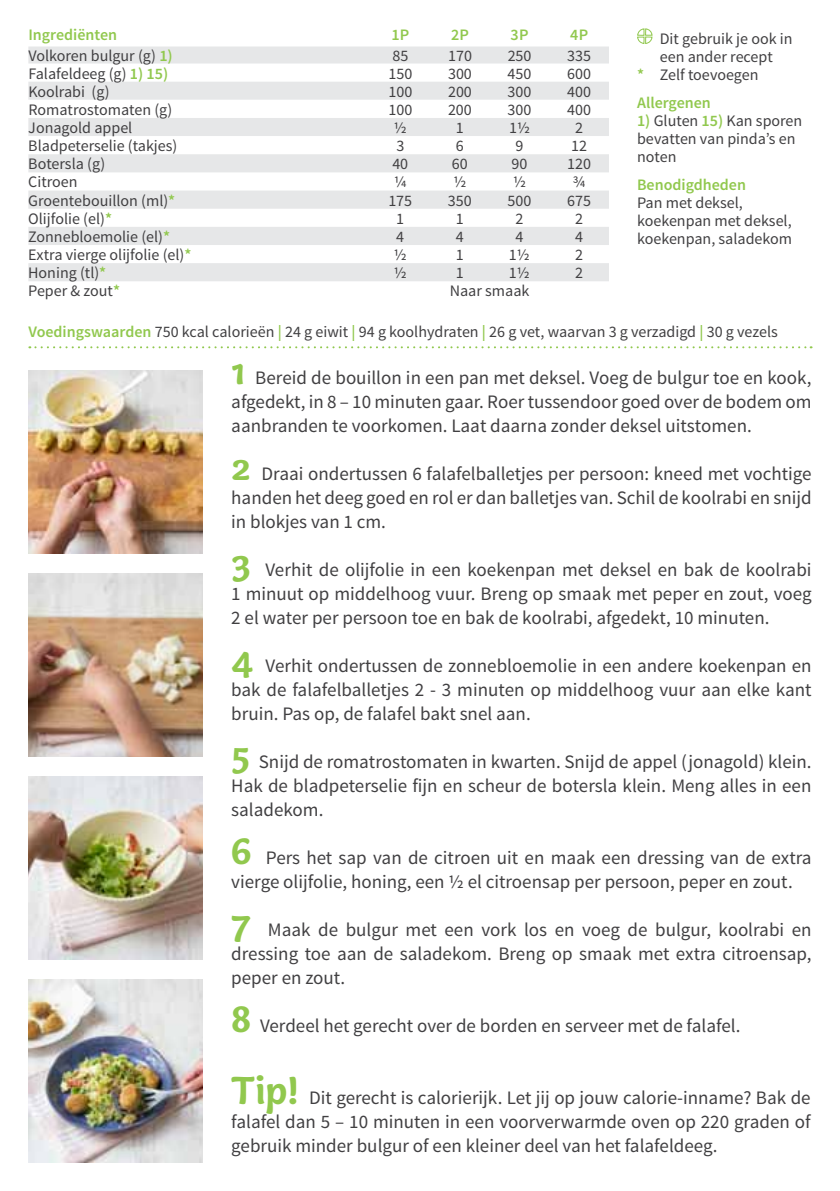
<style>
.page{position:relative;width:840px;height:1191px;background:#fff}
.page>*{position:absolute;margin:0;border:0;box-sizing:border-box;transform-origin:0 0}
.t1{font:19px/24px "Source Sans Pro";color:#414042;text-align:justify}
.t2{font:16px/18px "Source Sans Pro";color:#414042}
.t3{font:600 16px "Source Sans Pro";color:#91c84e}
.s1{font-weight:600;color:#91c84e}
.s2{font-family:"Capucine Basic";font-weight:700;font-size:40px;color:#91c84e}
</style>
<div class="page">
<svg style="left:29px;top:346px;width:782px;height:2px"></svg>
<svg style="left:637px;top:28px;width:15px;height:16px"></svg>
<img style="left:28px;top:979px;width:175px;height:183px">
<img style="left:28px;top:776px;width:175px;height:183px">
<img style="left:28px;top:370px;width:175px;height:183px">
<img style="left:28px;top:573px;width:175px;height:183px">
<svg style="left:28px;top:46px;width:580px;height:54px;fill:#e6e7e8"></svg>
<div style="left:28px;top:118px;width:580px;height:18px;background:#e6e7e8"></div>
<svg style="left:28px;top:154px;width:580px;height:127px;fill:#e6e7e8"></svg>
<p class="t3" style="left:28px;top:25px;width:90px">Ingrediënten</p>
<p class="t3" style="left:391px;top:25px;width:19px">1P</p>
<p class="t3" style="left:451px;top:25px;width:19px">2P</p>
<p class="t3" style="left:510px;top:25px;width:19px">3P</p>
<p class="t3" style="left:570px;top:25px;width:19px">4P</p>
<p class="t2" style="left:28px;top:47px;width:146px">Volkoren bulgur (g) <span class="s1">1)</span></p>
<p class="t2" style="left:392px;top:47px;width:17px">85</p>
<p class="t2" style="left:448px;top:47px;width:25px">170</p>
<p class="t2" style="left:507px;top:47px;width:25px">250</p>
<p class="t2" style="left:567px;top:47px;width:25px">335</p>
<p class="t2" style="left:28px;top:65px;width:141px">Falafeldeeg (g) <span class="s1">1) 15)</span></p>
<p class="t2" style="left:388px;top:65px;width:25px">150</p>
<p class="t2" style="left:448px;top:65px;width:25px">300</p>
<p class="t2" style="left:507px;top:65px;width:25px">450</p>
<p class="t2" style="left:567px;top:65px;width:25px">600</p>
<p class="t2" style="left:28px;top:83px;width:83px">Koolrabi (g)</p>
<p class="t2" style="left:388px;top:83px;width:25px">100</p>
<p class="t2" style="left:448px;top:83px;width:25px">200</p>
<p class="t2" style="left:507px;top:83px;width:25px">300</p>
<p class="t2" style="left:567px;top:83px;width:25px">400</p>
<p class="t2" style="left:28px;top:101px;width:145px">Romatrostomaten (g)</p>
<p class="t2" style="left:388px;top:101px;width:25px">100</p>
<p class="t2" style="left:448px;top:101px;width:25px">200</p>
<p class="t2" style="left:507px;top:101px;width:25px">300</p>
<p class="t2" style="left:567px;top:101px;width:25px">400</p>
<p class="t2" style="left:28px;top:119px;width:105px">Jonagold appel</p>
<p class="t2" style="left:393px;top:119px;width:14px">½</p>
<p class="t2" style="left:455px;top:119px;width:9px">1</p>
<p class="t2" style="left:509px;top:119px;width:22px">1½</p>
<p class="t2" style="left:575px;top:119px;width:9px">2</p>
<p class="t2" style="left:28px;top:137px;width:150px">Bladpeterselie (takjes)</p>
<p class="t2" style="left:396px;top:137px;width:9px">3</p>
<p class="t2" style="left:455px;top:137px;width:9px">6</p>
<p class="t2" style="left:515px;top:137px;width:9px">9</p>
<p class="t2" style="left:571px;top:137px;width:17px">12</p>
<p class="t2" style="left:28px;top:155px;width:78px">Botersla (g)</p>
<p class="t2" style="left:392px;top:155px;width:17px">40</p>
<p class="t2" style="left:451px;top:155px;width:17px">60</p>
<p class="t2" style="left:511px;top:155px;width:17px">90</p>
<p class="t2" style="left:567px;top:155px;width:25px">120</p>
<p class="t2" style="left:28px;top:173px;width:51px">Citroen</p>
<p class="t2" style="left:394px;top:173px;width:14px">¼</p>
<p class="t2" style="left:453px;top:173px;width:14px">½</p>
<p class="t2" style="left:512px;top:173px;width:14px">½</p>
<p class="t2" style="left:572px;top:173px;width:14px">¾</p>
<p class="t2" style="left:28px;top:192px;width:148px">Groentebouillon (ml)<span class="s1">*</span></p>
<p class="t2" style="left:388px;top:192px;width:25px">175</p>
<p class="t2" style="left:447px;top:192px;width:25px">350</p>
<p class="t2" style="left:507px;top:192px;width:25px">500</p>
<p class="t2" style="left:566px;top:192px;width:25px">675</p>
<p class="t2" style="left:28px;top:210px;width:85px">Olijfolie (el)<span class="s1">*</span></p>
<p class="t2" style="left:396px;top:210px;width:9px">1</p>
<p class="t2" style="left:455px;top:210px;width:9px">1</p>
<p class="t2" style="left:515px;top:210px;width:9px">2</p>
<p class="t2" style="left:574px;top:210px;width:9px">2</p>
<p class="t2" style="left:28px;top:228px;width:143px">Zonnebloemolie (el)<span class="s1">*</span></p>
<p class="t2" style="left:396px;top:228px;width:9px">4</p>
<p class="t2" style="left:455px;top:228px;width:9px">4</p>
<p class="t2" style="left:515px;top:228px;width:9px">4</p>
<p class="t2" style="left:574px;top:228px;width:9px">4</p>
<p class="t2" style="left:28px;top:246px;width:165px">Extra vierge olijfolie (el)<span class="s1">*</span></p>
<p class="t2" style="left:393px;top:246px;width:14px">½</p>
<p class="t2" style="left:455px;top:246px;width:9px">1</p>
<p class="t2" style="left:508px;top:246px;width:22px">1½</p>
<p class="t2" style="left:574px;top:246px;width:9px">2</p>
<p class="t2" style="left:28px;top:264px;width:80px">Honing (tl)<span class="s1">*</span></p>
<p class="t2" style="left:393px;top:264px;width:14px">½</p>
<p class="t2" style="left:455px;top:264px;width:9px">1</p>
<p class="t2" style="left:508px;top:264px;width:22px">1½</p>
<p class="t2" style="left:574px;top:264px;width:9px">2</p>
<p class="t2" style="left:28px;top:282px;width:93px">Peper &amp; zout<span class="s1">*</span></p>
<p class="t2" style="left:449px;top:282px;width:81px">Naar smaak</p>
<p class="t2" style="left:659px;top:30px;width:134px">Dit gebruik je ook in</p>
<p class="t2" style="left:659px;top:48px;width:114px">een ander recept</p>
<p class="t2" style="left:636px;top:66px;width:123px"><span class="s1">*</span> Zelf toevoegen</p>
<p class="t3" style="left:636px;top:93px;width:75px">Allergenen</p>
<p class="t2" style="left:636px;top:112px;width:167px"><span class="s1">1)</span> Gluten <span class="s1">15)</span> Kan sporen bevatten van pinda’s en noten</p>
<p class="t3" style="left:636px;top:175px;width:110px">Benodigdheden</p>
<p class="t2" style="left:636px;top:194px;width:156px">Pan met deksel, koekenpan met deksel, koekenpan, saladekom</p>
<p class="t2" style="left:28px;top:322px;width:750px"><span class="s1">Voedingswaarden</span> 750 kcal calorieën <span class="s1">|</span> 24 g eiwit <span class="s1">|</span> 94 g koolhydraten <span class="s1">|</span> 26 g vet, waarvan 3 g verzadigd <span class="s1">|</span> 30 g vezels</p>
<p class="t1" style="left:231px;top:366px;width:581px"><span class="s2">1</span> Bereid de bouillon in een pan met deksel. Voeg de bulgur toe en kook, afgedekt, in 8 – 10 minuten gaar. Roer tussendoor goed over de bodem om aanbranden te voorkomen. Laat daarna zonder deksel uitstomen.</p>
<p class="t1" style="left:231px;top:462px;width:581px"><span class="s2">2</span> Draai ondertussen 6 falafelballetjes per persoon: kneed met vochtige handen het deeg goed en rol er dan balletjes van. Schil de koolrabi en snijd in blokjes van 1 cm.</p>
<p class="t1" style="left:231px;top:558px;width:581px"><span class="s2">3</span> Verhit de olijfolie in een koekenpan met deksel en bak de koolrabi 1 minuut op middelhoog vuur. Breng op smaak met peper en zout, voeg 2 el water per persoon toe en bak de koolrabi, afgedekt, 10 minuten.</p>
<p class="t1" style="left:231px;top:654px;width:581px"><span class="s2">4</span> Verhit ondertussen de zonnebloemolie in een andere koekenpan en bak de falafelballetjes 2 - 3 minuten op middelhoog vuur aan elke kant bruin. Pas op, de falafel bakt snel aan.</p>
<p class="t1" style="left:231px;top:750px;width:581px"><span class="s2">5</span> Snijd de romatrostomaten in kwarten. Snijd de appel (jonagold) klein.<br>Hak de bladpeterselie fijn en scheur de botersla klein. Meng alles in een saladekom.</p>
<p class="t1" style="left:231px;top:846px;width:581px"><span class="s2">6</span> Pers het sap van de citroen uit en maak een dressing van de extra vierge olijfolie, honing, een ½ el citroensap per persoon, peper en zout.</p>
<p class="t1" style="left:231px;top:918px;width:581px"><span class="s2">7</span> Maak de bulgur met een vork los en voeg de bulgur, koolrabi en dressing toe aan de saladekom. Breng op smaak met extra citroensap, peper en zout.</p>
<p class="t1" style="left:231px;top:1014px;width:510px"><span class="s2">8</span> Verdeel het gerecht over de borden en serveer met de falafel.</p>
<p class="t1" style="left:231px;top:1086px;width:580px"><span class="s2">Tip!</span> Dit gerecht is calorierijk. Let jij op jouw calorie-inname? Bak de falafel dan 5 – 10 minuten in een voorverwarmde oven op 220 graden of gebruik minder bulgur of een kleiner deel van het falafeldeeg.</p>
</div>
